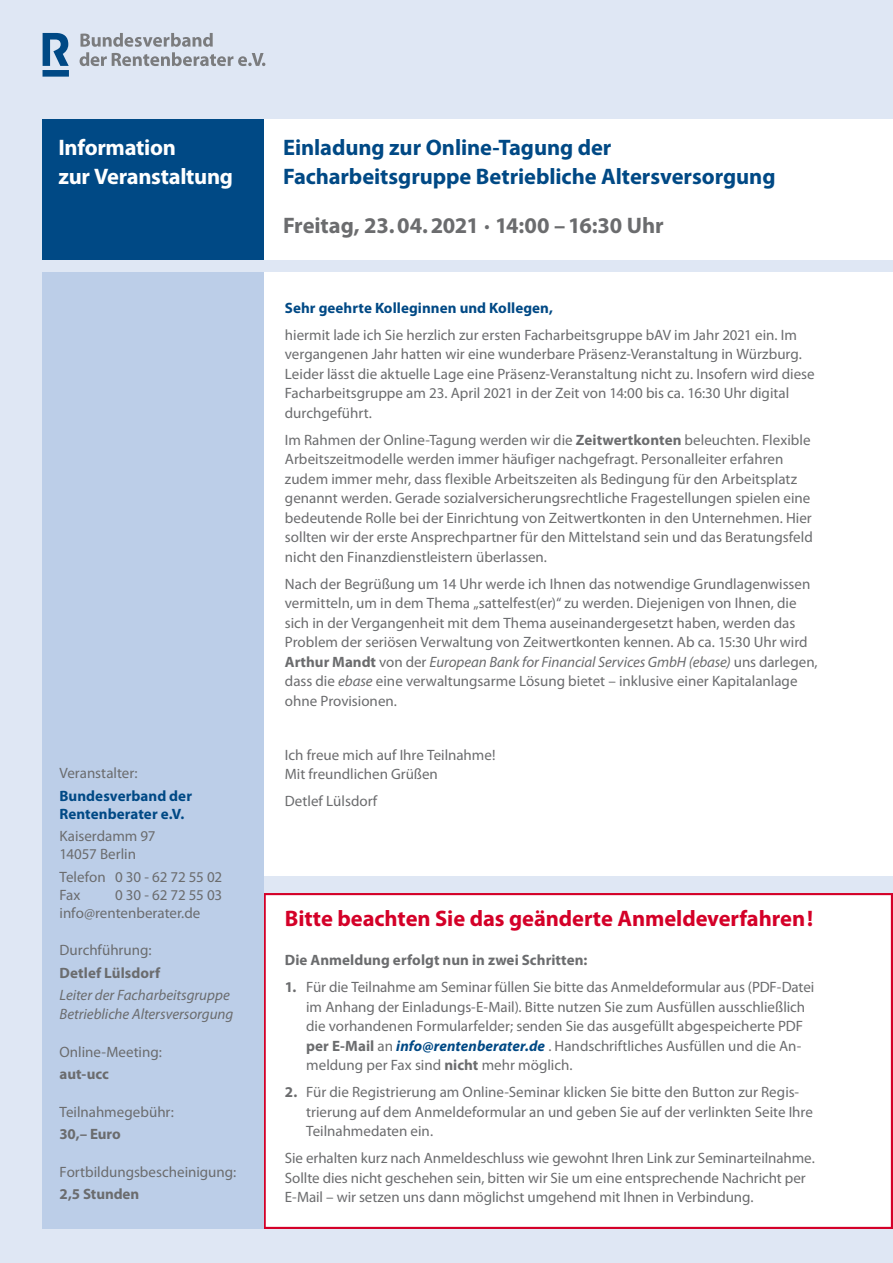
<style>
.page{position:relative;width:893px;height:1263px;background:#dfe7f4}
.page>*{position:absolute;margin:0;border:0;box-sizing:border-box;transform-origin:0 0}
.t1{font:700 22.5px/28.5px "Myriad Pro";letter-spacing:-.005em;color:#004985}
.t2{font:700 22.5px "Myriad Pro";letter-spacing:-.005em;color:#d40028}
.t3{font:700 22.5px "Myriad Pro";letter-spacing:-.005em;color:#6b6c6e}
.t4{font:700 22.5px/28.5px "Myriad Pro";letter-spacing:-.015em;color:#fff}
.t5{font:15px/19.5px "Myriad Pro";color:#6b6c6e}
.t6{font:700 15px "Myriad Pro";letter-spacing:.005em;color:#6b6c6e}
.t7{font:700 15px/18px "Myriad Pro";letter-spacing:.005em;color:#004985}
.t8{font:italic 15px/18.8px "Myriad Pro";color:#6b6c6e}
.s1{font-weight:700}
.s2{font-style:italic}
.s3{font-weight:700;font-style:italic;color:#004985}
</style>
<div class="page">
<div style="left:264px;top:272px;width:629px;height:604px;background:#fff"></div>
<div style="left:264px;top:119px;width:629px;height:140px;background:#fff"></div>
<div style="left:264px;top:893px;width:629px;height:336px;background:#fff"></div>
<div style="left:43px;top:272px;width:221px;height:957px;background:#bccee8"></div>
<div style="left:43px;top:119px;width:221px;height:140px;background:#004985"></div>
<svg style="left:80px;top:33px;width:185px;height:33px"></svg>
<svg style="left:43px;top:33px;width:26px;height:44px"></svg>
<h1 class="t4" style="left:58px;top:133px;width:176px">Information<br>zur Veranstaltung</h1>
<p class="t5" style="left:60px;top:763px;width:80px">Veranstalter:</p>
<p class="t7" style="left:60px;top:786px;width:134px">Bundesverband der<br>Rentenberater e.V.</p>
<p class="t5" style="left:60px;top:827px;width:98px;line-height:18px">Kaiserdamm 97<br>14057 Berlin</p>
<p class="t5" style="left:60px;top:867px;width:164px;line-height:18px">Telefon 0 30 - 62 72 55 02<br>Fax</p>
<p class="t5" style="left:60px;top:885px;width:164px;line-height:18px;text-indent:56px">0 30 - 62 72 55 03 info@rentenberater.de</p>
<p class="t5" style="left:60px;top:940px;width:94px">Durchführung:</p>
<p class="t6" style="left:60px;top:963px;width:102px">Detlef Lülsdorf</p>
<p class="t8" style="left:60px;top:986px;width:175px">Leiter der Facharbeitsgruppe<br>Betriebliche Altersversorgung</p>
<p class="t5" style="left:60px;top:1041px;width:104px">Online-Meeting:</p>
<p class="t6" style="left:60px;top:1064px;width:51px">aut-ucc</p>
<p class="t5" style="left:60px;top:1101px;width:116px">Teilnahmegebühr:</p>
<p class="t6" style="left:60px;top:1124px;width:63px">30,– Euro</p>
<p class="t5" style="left:60px;top:1161px;width:178px">Fortbildungsbescheinigung:</p>
<p class="t6" style="left:60px;top:1184px;width:81px">2,5 Stunden</p>
<h1 class="t1" style="left:283px;top:133px;width:494px">Einladung zur Online-Tagung der<br>Facharbeitsgruppe Betriebliche Altersversorgung</h1>
<h1 class="t3" style="left:283px;top:211px;width:382px">Freitag, 23.04.2021 · 14:00 –16:30 Uhr</h1>
<p class="t7" style="left:285px;top:298px;width:270px">Sehr geehrte Kolleginnen und Kollegen,</p>
<p class="t5" style="left:285px;top:325px;width:531px">hiermit lade ich Sie herzlich zur ersten Facharbeitsgruppe bAV im Jahr 2021 ein. Im vergangenen Jahr hatten wir eine wunderbare Präsenz-Veranstaltung in Würzburg.<br>Leider lässt die aktuelle Lage eine Präsenz-Veranstaltung nicht zu. Insofern wird diese Facharbeitsgruppe am 23. April 2021 in der Zeit von 14:00 bis ca. 16:30 Uhr digital durchgeführt.</p>
<p class="t5" style="left:285px;top:429px;width:529px">Im Rahmen der Online-Tagung werden wir die <span class="s1">Zeitwertkonten</span> beleuchten. Flexible Arbeitszeitmodelle werden immer häufiger nachgefragt. Personalleiter erfahren zudem immer mehr, dass flexible Arbeitszeiten als Bedingung für den Arbeitsplatz genannt werden. Gerade sozialversicherungsrechtliche Fragestellungen spielen eine bedeutende Rolle bei der Einrichtung von Zeitwertkonten in den Unternehmen. Hier sollten wir der erste Ansprechpartner für den Mittelstand sein und das Beratungsfeld nicht den Finanzdienstleistern überlassen.</p>
<p class="t5" style="left:285px;top:573px;width:534px">Nach der Begrüßung um 14 Uhr werde ich Ihnen das notwendige Grundlagenwissen vermitteln, um in dem Thema „sattelfest(er)“ zu werden. Diejenigen von Ihnen, die sich in der Vergangenheit mit dem Thema auseinandergesetzt haben, werden das Problem der seriösen Verwaltung von Zeitwertkonten kennen. Ab ca. 15:30 Uhr wird <span class="s1">Arthur Mandt</span> von der <span class="s2">European Bank for Financial Services GmbH (ebase)</span> uns darlegen, dass die <span class="s2">ebase</span> eine verwaltungsarme Lösung bietet – inklusive einer Kapitalanlage ohne Provisionen.</p>
<p class="t5" style="left:285px;top:744px;width:212px">Ich freue mich auf Ihre Teilnahme!<br>Mit freundlichen Grüßen</p>
<p class="t5" style="left:285px;top:791px;width:94px">Detlef Lülsdorf</p>
<h1 class="t2" style="left:285px;top:904px;width:530px">Bitte beachten Sie das geänderte Anmeldeverfahren!</h1>
<p class="t6" style="left:285px;top:950px;width:304px">Die Anmeldung erfolgt nun in zwei Schritten:</p>
<p class="t5" style="left:306px;top:977px;width:510px;text-indent:-21px"><span class="s1">1.</span> Für die Teilnahme am Seminar füllen Sie bitte das Anmeldeformular aus (PDF-Datei im Anhang der Einladungs-E-Mail). Bitte nutzen Sie zum Ausfüllen ausschließlich die vorhandenen Formularfelder; senden Sie das ausgefüllt abgespeicherte PDF <span class="s1">per E-Mail</span> an <span class="s3">info@rentenberater.de</span> . Handschriftliches Ausfüllen und die An&shy;meldung per Fax sind <span class="s1">nicht</span> mehr möglich.</p>
<p class="t5" style="left:306px;top:1082px;width:508px;text-indent:-21px"><span class="s1">2.</span> Für die Registrierung am Online-Seminar klicken Sie bitte den Button zur Regis&shy;trierung auf dem Anmeldeformular an und geben Sie auf der verlinkten Seite Ihre<br>Teilnahmedaten ein.</p>
<p class="t5" style="left:285px;top:1148px;width:531px">Sie erhalten kurz nach Anmeldeschluss wie gewohnt Ihren Link zur Seminarteilnahme.<br>Sollte dies nicht geschehen sein, bitten wir Sie um eine entsprechende Nachricht per<br>E-Mail – wir setzen uns dann möglichst umgehend mit Ihnen in Verbindung.</p>
</div>
